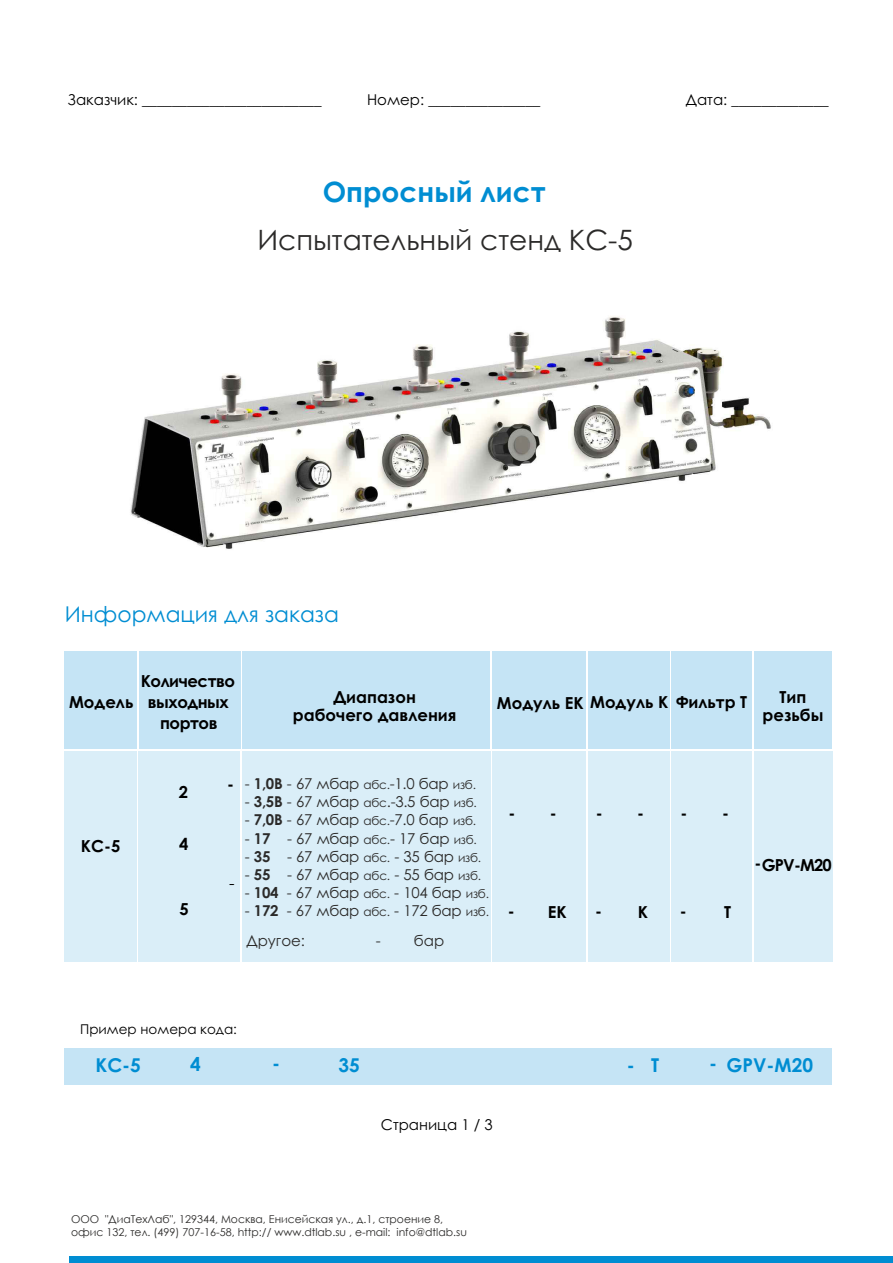
<style>
.page{position:relative;width:893px;height:1263px;background:#fff}
.page>*{position:absolute;margin:0;border:0;box-sizing:border-box;transform-origin:0 0}
.t1{font:28.05px "Century Gothic";color:#2b2a29}
.t2{font:700 28.05px "Century Gothic";color:#008dd2}
.t3{font:21.75px "Century Gothic";color:#008dd2}
.t4{font:700 19.05px "Century Gothic";color:#008dd2}
.t5{font:700 16.5px/18px "Century Gothic";color:#000;text-align:center}
.t6{font:700 16.5px/21.1px "Century Gothic";letter-spacing:-.03em;color:#000;text-align:center}
.t7{font:16.5px "Century Gothic";color:#000}
.t8{font:15px "Century Gothic";letter-spacing:-.02em;color:#2b2a29}
.t9{font:15px "Century Gothic";color:#000}
.t10{font:13.5px "Century Gothic";color:#000}
.t11{font:10.8px/12.9px "Century Gothic";color:#2b2a29}
.s1{font-weight:700}
.s2{font-size:12px}
</style>
<div class="page">
<div style="left:65px;top:1048px;width:767px;height:36px;background:#c5e4f5"></div>
<div style="left:672px;top:751px;width:80px;height:211px;background:#daeef8"></div>
<div style="left:588px;top:751px;width:81px;height:211px;background:#daeef8"></div>
<div style="left:672px;top:651px;width:80px;height:98px;background:#c5e4f5"></div>
<div style="left:754px;top:651px;width:78px;height:98px;background:#c5e4f5"></div>
<div style="left:64px;top:751px;width:73px;height:211px;background:#daeef8"></div>
<div style="left:139px;top:751px;width:101px;height:211px;background:#daeef8"></div>
<div style="left:139px;top:651px;width:102px;height:98px;background:#c5e4f5"></div>
<div style="left:492px;top:751px;width:94px;height:211px;background:#daeef8"></div>
<div style="left:754px;top:751px;width:78px;height:211px;background:#daeef8"></div>
<div style="left:64px;top:651px;width:73px;height:98px;background:#c5e4f5"></div>
<div style="left:492px;top:651px;width:94px;height:98px;background:#c5e4f5"></div>
<div style="left:588px;top:651px;width:81px;height:98px;background:#c5e4f5"></div>
<div style="left:70px;top:1256px;width:823px;height:6px;background:#008dd2"></div>
<div style="left:242px;top:751px;width:248px;height:211px;background:#daeef8"></div>
<div style="left:242px;top:651px;width:248px;height:98px;background:#c5e4f5"></div>
<img style="left:130px;top:316px;width:641px;height:233px">
<p class="t9" style="left:67px;top:94px;width:256px">Заказчик: ________________________</p>
<p class="t9" style="left:367px;top:94px;width:175px">Номер: _______________</p>
<p class="t9" style="left:686px;top:94px;width:144px">Дата: _____________</p>
<h1 class="t2" style="left:323px;top:181px;width:224px">Опросный лист</h1>
<h1 class="t1" style="left:257px;top:229px;width:377px">Испытательный стенд KС-5</h1>
<h2 class="t3" style="left:65px;top:606px;width:276px">Информация для заказа</h2>
<p class="t5" style="left:69px;top:695px;width:66px">Модель</p>
<p class="t6" style="left:141px;top:672px;width:96px">Количество выходных портов</p>
<p class="t5" style="left:293px;top:690px;width:165px">Диапазон рабочего давления</p>
<p class="t5" style="left:497px;top:695px;width:252px">Модуль ЕК Модуль К Фильтр Т</p>
<p class="t5" style="left:762px;top:690px;width:62px">Тип резьбы</p>
<p class="t5" style="left:81px;top:838px;width:41px">KС-5</p>
<p class="t5" style="left:179px;top:785px;width:11px">2</p>
<p class="t5" style="left:179px;top:836px;width:11px">4</p>
<p class="t5" style="left:180px;top:901px;width:11px">5</p>
<p class="t5" style="left:227px;top:777px;width:8px">-</p>
<p class="t7" style="left:229px;top:877px;width:7px">-</p>
<p class="t8" style="left:245px;top:778px;width:233px">- <span class="s1">1,0В</span> - 67 мбар <span class="s2">абс.</span>-1.0 бар <span class="s2">изб.</span></p>
<p class="t8" style="left:245px;top:796px;width:234px">- <span class="s1">3,5В</span> - 67 мбар <span class="s2">абс</span>.-3.5 бар <span class="s2">изб.</span></p>
<p class="t8" style="left:245px;top:814px;width:233px">- <span class="s1">7,0В</span> - 67 мбар <span class="s2">абс.</span>-7.0 бар <span class="s2">изб.</span></p>
<p class="t8" style="left:245px;top:832px;width:234px">- <span class="s1">17</span> - 67 мбар <span class="s2">абс.</span>- 17 бар <span class="s2">изб.</span></p>
<p class="t8" style="left:245px;top:850px;width:238px">- <span class="s1">35</span> - 67 мбар <span class="s2">абс.</span> - 35 бар <span class="s2">изб.</span></p>
<p class="t8" style="left:245px;top:869px;width:238px">- <span class="s1">55</span> - 67 мбар <span class="s2">абс.</span> - 55 бар <span class="s2">изб.</span></p>
<p class="t8" style="left:245px;top:887px;width:246px">- <span class="s1">104</span> - 67 мбар <span class="s2">абс.</span> - 104 бар <span class="s2">изб.</span></p>
<p class="t8" style="left:245px;top:905px;width:246px">- <span class="s1">172</span> - 67 мбар <span class="s2">абс.</span> - 172 бар <span class="s2">изб.</span></p>
<p class="t8" style="left:246px;top:935px;width:60px">Другое:</p>
<p class="t8" style="left:376px;top:935px;width:70px">- бар</p>
<p class="t5" style="left:508px;top:806px;width:50px">- -</p>
<p class="t5" style="left:508px;top:905px;width:61px">- ЕК</p>
<p class="t5" style="left:596px;top:805px;width:50px">- -</p>
<p class="t5" style="left:595px;top:904px;width:54px">- К</p>
<p class="t5" style="left:681px;top:806px;width:50px">- -</p>
<p class="t5" style="left:680px;top:903px;width:8px">-</p>
<p class="t5" style="left:724px;top:905px;width:8px">Т</p>
<p class="t5" style="left:754px;top:857px;width:79px">-GPV-M20</p>
<p class="t10" style="left:80px;top:1023px;width:158px">Пример номерa кода:</p>
<p class="t4" style="left:96px;top:1057px;width:47px">KC-5</p>
<p class="t4" style="left:190px;top:1057px;width:12px">4</p>
<p class="t4" style="left:339px;top:1057px;width:23px">35</p>
<p class="t4" style="left:272px;top:1055px;width:10px">-</p>
<p class="t4" style="left:627px;top:1057px;width:34px">- T</p>
<p class="t4" style="left:709px;top:1057px;width:105px">- GPV-M20</p>
<p class="t9" style="left:381px;top:1119px;width:113px">Страница 1 / 3</p>
<p class="t11" style="left:71px;top:1212px;width:397px">ООО "ДиаТехЛаб", 129344, Москва, Енисейская ул., д.1, строение 8, офис 132, тел. (499) 707-16-58, http:// www.dtlab.su , e-mail: info@dtlab.su</p>
</div>
